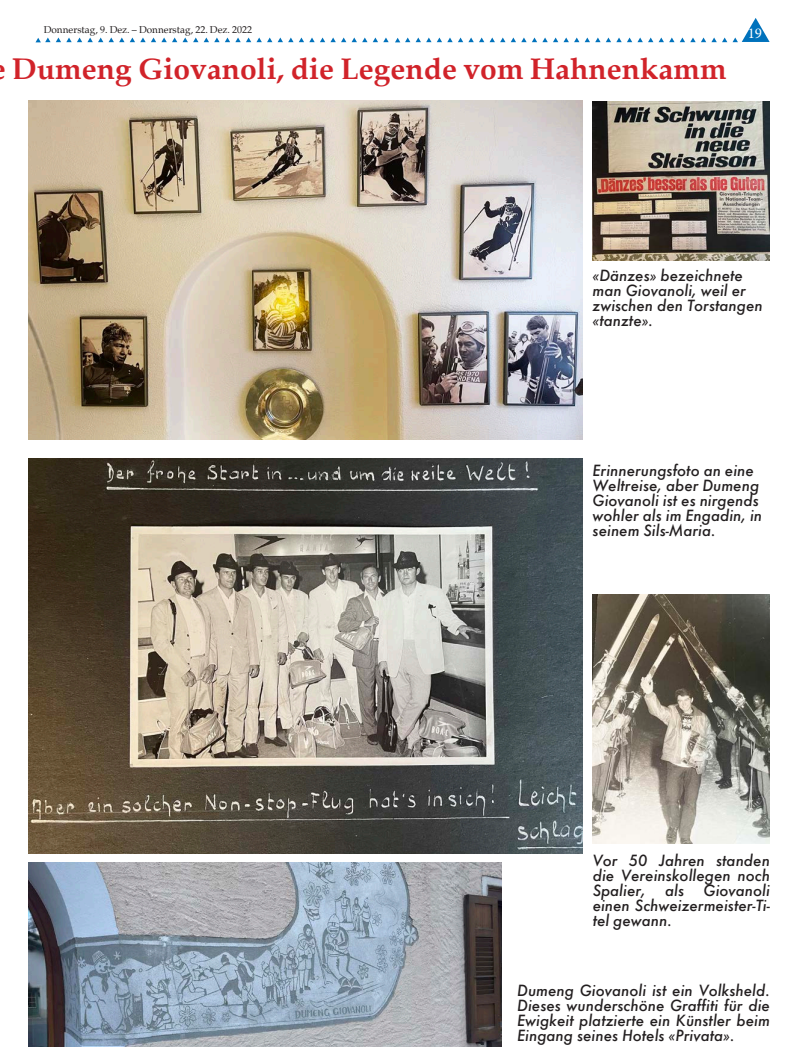
<style>
.page{position:relative;width:798px;height:1063px;background:#fff}
.page>*{position:absolute;margin:0;border:0;box-sizing:border-box;transform-origin:0 0}
.t1{font:700 30px "Palatia";color:#d1232a}
.Lauftext{font:italic 500 15px/15px "Futura";color:#231f20;text-align:justify}
.t2{font:15px "Minion Pro";color:#fff}
.t3{font:10px "Palatia";color:#231f20}
</style>
<div class="page">
<svg style="left:669px;top:38px;width:15px;height:4px"></svg>
<svg style="left:595px;top:38px;width:68px;height:4px"></svg>
<svg style="left:574px;top:38px;width:15px;height:4px"></svg>
<svg style="left:500px;top:38px;width:68px;height:4px"></svg>
<svg style="left:479px;top:38px;width:15px;height:4px"></svg>
<svg style="left:690px;top:18px;width:79px;height:24px"></svg>
<svg style="left:395px;top:38px;width:78px;height:4px"></svg>
<svg style="left:320px;top:38px;width:68px;height:4px"></svg>
<svg style="left:225px;top:38px;width:89px;height:4px"></svg>
<svg style="left:130px;top:38px;width:89px;height:4px"></svg>
<svg style="left:35px;top:38px;width:89px;height:4px"></svg>
<img style="left:29px;top:100px;width:552px;height:339px">
<img style="left:592px;top:101px;width:177px;height:159px">
<img style="left:29px;top:458px;width:552px;height:396px">
<img style="left:29px;top:862px;width:472px;height:184px">
<img style="left:592px;top:594px;width:177px;height:249px">
<p class="t3" style="left:44px;top:23px;width:210px">Donnerstag, 9. Dez. – Donnerstag, 22. Dez. 2022</p>
<h1 class="t1" style="left:12px;top:50px;width:716px">Dumeng Giovanoli, die Legende vom Hahnenkamm</h1>
<p class="t2" style="left:747px;top:23px;width:16px">19</p>
<p class="Lauftext" style="left:592px;top:267px;width:171px;text-align:left">«Dänzes» bezeichnete man Giovanoli, weil er zwischen den Torstangen «tanzte».</p>
<p class="Lauftext" style="left:592px;top:462px;width:171px;text-align:left">Erinnerungsfoto an eine<br>Weltreise, aber Dumeng<br>Giovanoli ist es nirgends wohler als im Engadin, in seinem Sils-Maria.</p>
<p class="Lauftext" style="left:592px;top:852px;width:179px">Vor 50 Jahren standen die Vereinskollegen noch Spalier,</p>
<p class="Lauftext" style="left:592px;top:882px;width:179px;text-indent:111px">Giovanoli einen Schweizermeister-Ti&shy;tel gewann.</p>
<p class="Lauftext" style="left:665px;top:882px;width:20px">als</p>
<p class="Lauftext" style="left:517px;top:983px;width:254px">Dumeng Giovanoli ist ein Volksheld.<br>Dieses wunderschöne Graffiti für die Ewigkeit platzierte ein Künstler beim Eingang seines Hotels «Privata».</p>
</div>
